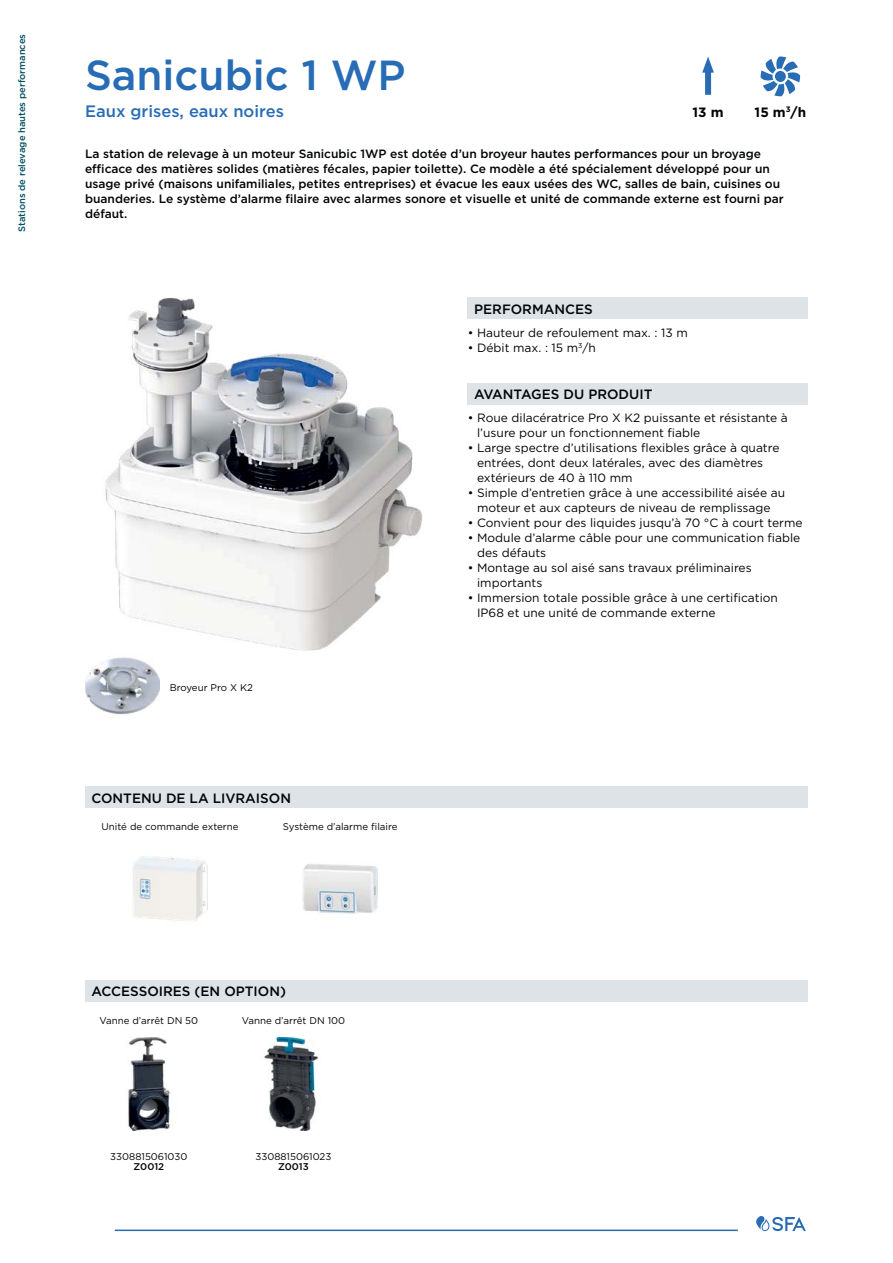
<style>
.page{position:relative;width:893px;height:1263px;background:#fff}
.page>*{position:absolute;margin:0;border:0;box-sizing:border-box;transform-origin:0 0}
.t1{font:500 42px "Gotham";color:#276cb5}
.t2{font:500 16.5px "Gotham";color:#276cb5}
.t3{font:500 13.5px "Gotham";color:#010305}
.t4{font:700 13.5px "Gotham";color:#010305}
.t5{font:12px/15px "Gotham";color:#010305}
.t6{font:500 12px/15px "Gotham";color:#010305}
.t7{font:9.75px "Gotham";color:#010305}
.t8{font:500 9.75px "Gotham";color:#010305}
.t9{font:500 9.3px "Gotham";color:#004f64}
</style>
<div class="page">
<img style="left:105px;top:298px;width:318px;height:353px">
<hr style="left:115px;top:1230px;width:623px;height:1px;background:#276cb5">
<svg style="left:756px;top:1216px;width:50px;height:15px"></svg>
<svg style="left:761px;top:57px;width:39px;height:39px"></svg>
<div style="left:468px;top:383px;width:340px;height:21px;background:#dde3e7"></div>
<div style="left:468px;top:298px;width:340px;height:21px;background:#dde3e7"></div>
<div style="left:705px;top:67px;width:6px;height:28px;background:#276cb5"></div>
<svg style="left:702px;top:57px;width:12px;height:16px"></svg>
<div style="left:85px;top:787px;width:723px;height:21px;background:#dde3e7"></div>
<div style="left:85px;top:980px;width:723px;height:22px;background:#dde3e7"></div>
<img style="left:85px;top:650px;width:74px;height:65px">
<img style="left:133px;top:856px;width:74px;height:65px">
<img style="left:303px;top:864px;width:75px;height:50px">
<img style="left:128px;top:1037px;width:43px;height:94px">
<img style="left:264px;top:1037px;width:54px;height:94px">
<p class="t9" style="left:18px;top:232px;width:200px;rotate:-90deg">Stations de relevage hautes performances</p>
<h1 class="t1" style="left:85px;top:60px;width:322px">Sanicubic 1 WP</h1>
<h2 class="t2" style="left:85px;top:105px;width:200px">Eaux grises, eaux noires</h2>
<p class="t4" style="left:692px;top:107px;width:32px">13 m</p>
<p class="t4" style="left:755px;top:107px;width:53px">15 m<sup>3</sup>/h</p>
<p class="t6" style="left:85px;top:148px;width:700px">La station de relevage à un moteur Sanicubic 1WP est dotée d’un broyeur hautes performances pour un broyage efficace des matières solides (matières fécales, papier toilette). Ce modèle a été spécialement développé pour un usage privé (maisons unifamiliales, petites entreprises) et évacue les eaux usées des WC, salles de bain, cuisines ou buanderies. Le système d’alarme filaire avec alarmes sonore et visuelle et unité de commande externe est fourni par défaut.</p>
<p class="t3" style="left:474px;top:304px;width:120px">PERFORMANCES</p>
<p class="t5" style="left:468px;top:326px;width:221px">• Hauteur de refoulement max. : 13 m</p>
<p class="t5" style="left:468px;top:341px;width:130px">• Débit max. : 15 m<sup>3</sup>/h</p>
<p class="t3" style="left:474px;top:389px;width:180px">AVANTAGES DU PRODUIT</p>
<p class="t7" style="left:170px;top:684px;width:85px">Broyeur Pro X K2</p>
<p class="t3" style="left:91px;top:793px;width:201px">CONTENU DE LA LIVRAISON</p>
<p class="t7" style="left:102px;top:823px;width:139px">Unité de commande externe</p>
<p class="t7" style="left:283px;top:823px;width:116px">Système d’alarme filaire</p>
<p class="t5" style="left:477px;top:411px;width:312px;text-indent:-9px">• Roue dilacératrice Pro X K2 puissante et résistante à l’usure pour un fonctionnement fiable</p>
<p class="t5" style="left:477px;top:441px;width:304px;text-indent:-9px">• Large spectre d’utilisations flexibles grâce à quatre entrées, dont deux latérales, avec des diamètres extérieurs de 40 à 110 mm</p>
<p class="t5" style="left:468px;top:486px;width:319px;text-align:center">• Simple d’entretien grâce à une accessibilité aisée au moteur et aux capteurs de niveau de remplissage</p>
<p class="t5" style="left:468px;top:516px;width:336px">• Convient pour des liquides jusqu’à 70 °C à court terme</p>
<p class="t5" style="left:477px;top:531px;width:325px;text-indent:-9px">• Module d’alarme câble pour une communication fiable des défauts</p>
<p class="t5" style="left:477px;top:561px;width:276px;text-indent:-9px">• Montage au sol aisé sans travaux préliminaires importants</p>
<p class="t5" style="left:477px;top:591px;width:302px;text-indent:-9px">• Immersion totale possible grâce à une certification<br>IP68 et une unité de commande externe</p>
<p class="t3" style="left:91px;top:987px;width:196px">ACCESSOIRES (EN OPTION)</p>
<p class="t7" style="left:99px;top:1017px;width:100px">Vanne d’arrêt DN 50</p>
<p class="t7" style="left:242px;top:1017px;width:105px">Vanne d’arrêt DN 100</p>
<p class="t7" style="left:110px;top:1153px;width:79px">3308815061030</p>
<p class="t8" style="left:133px;top:1163px;width:32px">Z0012</p>
<p class="t7" style="left:255px;top:1153px;width:77px">3308815061023</p>
<p class="t8" style="left:278px;top:1163px;width:32px">Z0013</p>
</div>
